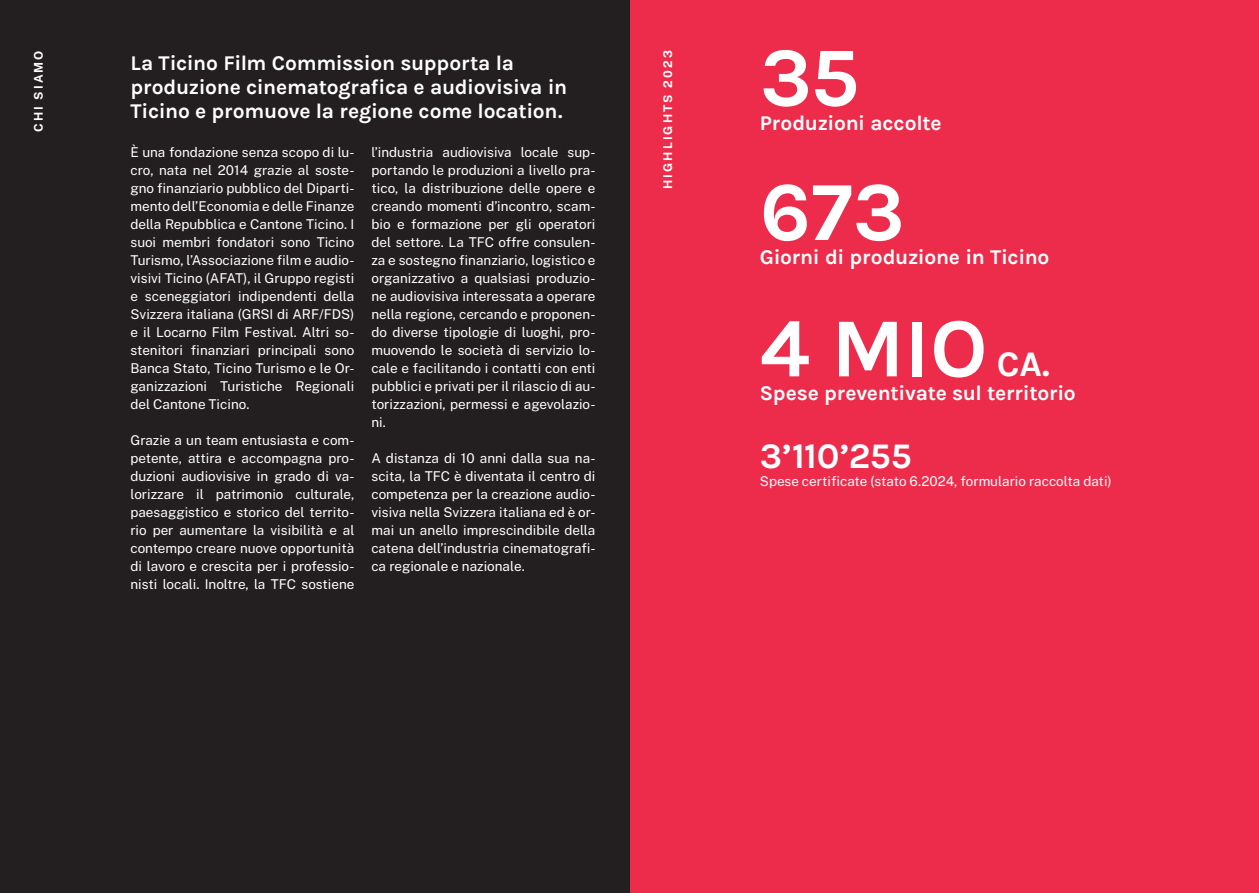
<style>
.page{position:relative;width:1259px;height:893px;background:#fff}
.page>*{position:absolute;margin:0;border:0;box-sizing:border-box;transform-origin:0 0}
.Regular_9-12{font:700 84px "Karla";color:#fff}
.Titolo_1__24-24{font:700 84px "Karla";color:#fff}
.Titolo_1__24-24-2{font:700 36px "Karla";letter-spacing:-.015em;color:#fff}
.Regular_9-12-2{font:700 36px "Karla";color:#fff}
.Titolo_2__14-16{font:700 21px/24px "Karla";letter-spacing:-.015em;color:#fff}
.Paragrafo_9-12{font:13.5px/18px "Public Sans";color:#fff;text-align:justify}
.Regular_9-12-3{font:13.5px "Public Sans";color:#fff}
.Titolo_3__8-10{font:700 12px "Public Sans";letter-spacing:.175em;color:#fff}
</style>
<div class="page">
<div style="left:629px;top:0;width:630px;height:893px;background:#ed2c4c"></div>
<div style="left:0;top:0;width:629px;height:893px;background:#231f20"></div>
<p class="Titolo_3__8-10" style="left:30px;top:132px;width:83px;rotate:-90deg">CHI SIAMO</p>
<p class="Titolo_3__8-10" style="left:659px;top:189px;width:140px;rotate:-90deg">HIGHLIGHTS 2023</p>
<p class="Titolo_1__24-24" style="left:760px;top:29px;width:101px">35</p>
<p class="Titolo_2__14-16" style="left:130px;top:51px;width:438px">La Ticino Film Commission supporta la produzione cinematografica e audiovisiva in<br>Ticino e promuove la regione come location.</p>
<p class="Paragrafo_9-12" style="left:130px;top:142px;width:226px">È una fondazione senza scopo di lu&shy;cro, nata nel 2014 grazie al soste&shy;gno finanziario pubblico del Diparti&shy;mento dell’Economia e delle Finanze della Repubblica e Cantone Ticino. I suoi membri fondatori sono Ticino Turismo, l’Associazione film e audio&shy;visivi Ticino (AFAT), il Gruppo registi e sceneggiatori indipendenti della Svizzera italiana (GRSI di ARF/FDS) e il Locarno Film Festival. Altri so&shy;stenitori finanziari principali sono Banca Stato, Ticino Turismo e le Or&shy;ganizzazioni Turistiche Regionali del Cantone Ticino.</p>
<p class="Paragrafo_9-12" style="left:130px;top:430px;width:226px">Grazie a un team entusiasta e com&shy;petente, attira e accompagna pro&shy;duzioni audiovisive in grado di va&shy;lorizzare il patrimonio culturale, paesaggistico e storico del territo&shy;rio per aumentare la visibilità e al contempo creare nuove opportunità di lavoro e crescita per i professio&shy;nisti locali. Inoltre, la TFC sostiene</p>
<p class="Titolo_2__14-16" style="left:760px;top:111px;width:183px">Produzioni accolte</p>
<p class="Paragrafo_9-12" style="left:371px;top:142px;width:226px">l’industria audiovisiva locale sup&shy;portando le produzioni a livello pra&shy;tico, la distribuzione delle opere e creando momenti d’incontro, scam&shy;bio e formazione per gli operatori del settore. La TFC offre consulen&shy;za e sostegno finanziario, logistico e organizzativo a qualsiasi produzio&shy;ne audiovisiva interessata a operare nella regione, cercando e proponen&shy;do diverse tipologie di luoghi, pro&shy;muovendo le società di servizio lo&shy;cale e facilitando i contatti con enti pubblici e privati per il rilascio di au&shy;torizzazioni, permessi e agevolazio&shy;ni.</p>
<p class="Paragrafo_9-12" style="left:371px;top:448px;width:225px">A distanza di 10 anni dalla sua na&shy;scita, la TFC è diventata il centro di competenza per la creazione audio&shy;visiva nella Svizzera italiana ed è or&shy;mai un anello imprescindibile della catena dell’industria cinematografi&shy;ca regionale e nazionale.</p>
<p class="Titolo_1__24-24-2" style="left:760px;top:435px;width:153px">3’110’255</p>
<p class="Regular_9-12" style="left:760px;top:163px;width:147px">673</p>
<p class="Titolo_2__14-16" style="left:760px;top:245px;width:291px">Giorni di produzione in Ticino</p>
<p class="Regular_9-12" style="left:760px;top:300px;width:229px">4 MIO</p>
<p class="Regular_9-12-2" style="left:996px;top:343px;width:55px">CA.</p>
<p class="Titolo_2__14-16" style="left:760px;top:381px;width:317px">Spese preventivate sul territorio</p>
<p class="Regular_9-12-3" style="left:760px;top:471px;width:353px">Spese certificate (stato 6.2024, formulario raccolta dati)</p>
</div>
